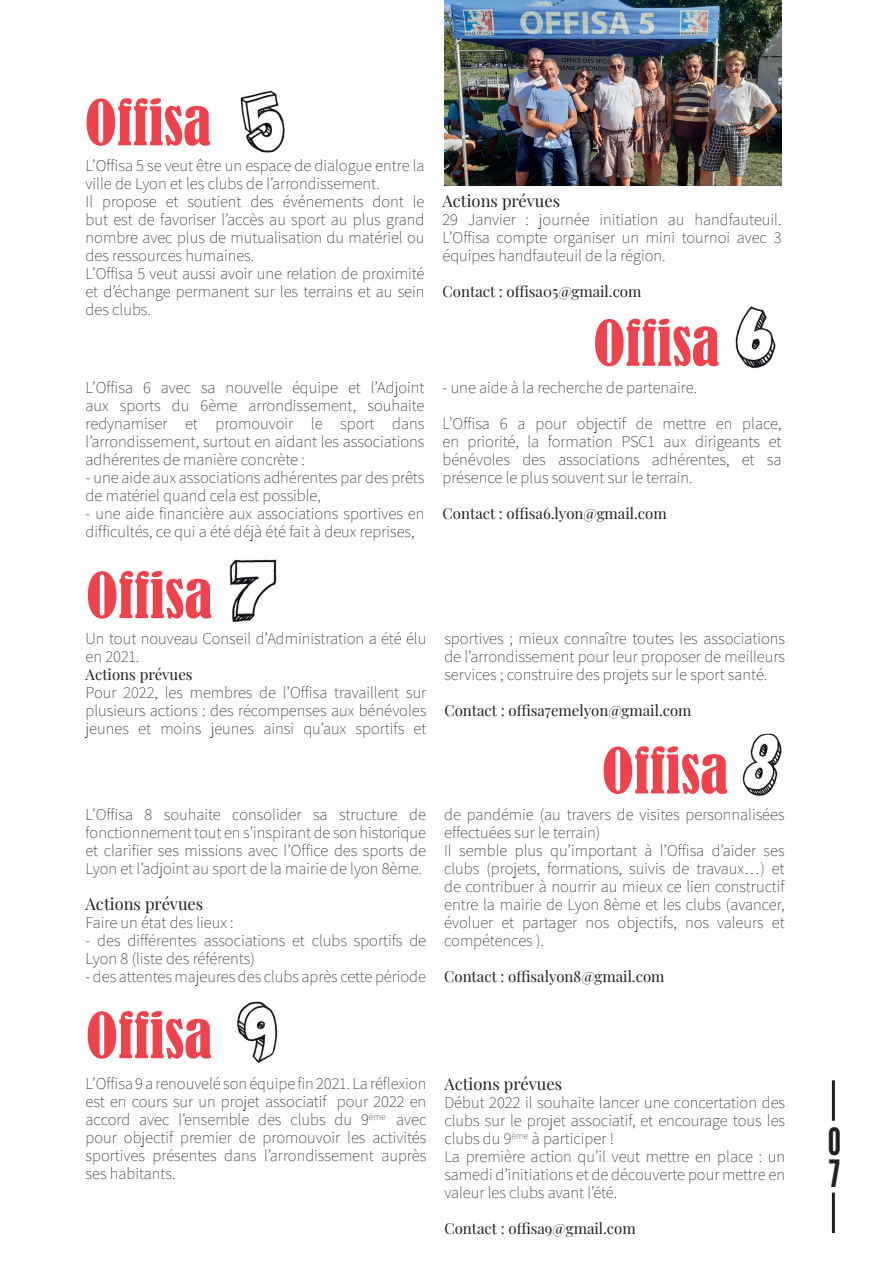
<style>
.page{position:relative;width:893px;height:1263px;background:#fff}
.page>*{position:absolute;margin:0;border:0;box-sizing:border-box;transform-origin:0 0}
.t1{font:condensed 58.5px "Bernard";color:#ee434d}
.t2{font:37.5px/31.8px "League Gothic";color:#231f20}
.t3{font:200 16.5px/18px "Assistant";color:#231f20}
.t4{font:16.5px "Playfair Display";color:#231f20}
.t5{font:15px "Playfair Display";color:#231f20}
</style>
<div class="page">
<hr style="left:832px;top:1192px;width:3px;height:41px;background:#231f20">
<hr style="left:832px;top:1080px;width:3px;height:41px;background:#231f20">
<img style="left:735px;top:306px;width:41px;height:63px">
<img style="left:742px;top:733px;width:40px;height:63px">
<img style="left:229px;top:559px;width:48px;height:64px">
<img style="left:237px;top:1001px;width:41px;height:62px">
<img style="left:240px;top:90px;width:45px;height:63px">
<img style="left:444px;top:0;width:337px;height:186px">
<h1 class="t1" style="left:85px;top:89px;width:128px">OFFISA</h1>
<p class="t3" style="left:86px;top:156px;width:340px">L’Offisa 5 se veut être un espace de dialogue entre la ville de Lyon et les clubs de l’arrondissement.<br>Il propose et soutient des événements dont le but est de favoriser l’accès au sport au plus grand nombre avec plus de mutualisation du matériel ou des ressources humaines.<br>L’Offisa 5 veut aussi avoir une relation de proximité et d’échange permanent sur les terrains et au sein des clubs.</p>
<p class="t3" style="left:86px;top:377px;width:340px;text-align:justify">L’Offisa 6 avec sa nouvelle équipe et l’Adjoint aux sports du 6ème arrondissement, souhaite redynamiser et promouvoir le sport dans l’arrondissement, surtout en aidant les associations adhérentes de manière concrète :</p>
<p class="t3" style="left:86px;top:467px;width:340px">- une aide aux associations adhérentes par des prêts de matériel quand cela est possible,</p>
<p class="t3" style="left:86px;top:503px;width:340px">- une aide financière aux associations sportives en difficultés, ce qui a été déjà été fait à deux reprises,</p>
<h1 class="t1" style="left:86px;top:562px;width:128px">OFFISA</h1>
<p class="t3" style="left:86px;top:628px;width:342px">Un tout nouveau Conseil d’Administration a été élu en 2021.</p>
<p class="t5" style="left:86px;top:662px;width:109px">Actions prévues</p>
<p class="t3" style="left:86px;top:682px;width:342px;text-align:justify">Pour 2022, les membres de l’Offisa travaillent sur plusieurs actions : des récompenses aux bénévoles jeunes et moins jeunes ainsi qu’aux sportifs et</p>
<p class="t3" style="left:86px;top:804px;width:342px;text-align:justify">L’Offisa 8 souhaite consolider sa structure de fonctionnement tout en s’inspirant de son historique et clarifier ses missions avec l’Office des sports de Lyon et l’adjoint au sport de la mairie de lyon 8ème.</p>
<p class="t4" style="left:86px;top:891px;width:119px">Actions prévues</p>
<p class="t3" style="left:86px;top:912px;width:150px">Faire un état des lieux :</p>
<p class="t3" style="left:86px;top:930px;width:342px">- des différentes associations et clubs sportifs de<br>Lyon 8 (liste des référents)</p>
<p class="t3" style="left:86px;top:966px;width:342px">- des attentes majeures des clubs après cette période</p>
<h1 class="t1" style="left:86px;top:1002px;width:128px">OFFISA</h1>
<p class="t4" style="left:442px;top:188px;width:119px">Actions prévues</p>
<p class="t3" style="left:442px;top:210px;width:340px;text-align:justify">29 Janvier : journée initiation au handfauteuil.<br>L’Offisa compte organiser un mini tournoi avec 3 équipes handfauteuil de la région.</p>
<p class="t5" style="left:442px;top:280px;width:200px">Contact : offisa05@gmail.com</p>
<h1 class="t1" style="left:593px;top:309px;width:128px">OFFISA</h1>
<p class="t3" style="left:442px;top:368px;width:340px;line-height:36px">- une aide à la recherche de partenaire.<br>L’Offisa 6 a pour objectif de mettre en place,</p>
<p class="t3" style="left:442px;top:431px;width:340px;text-align:justify">en priorité, la formation PSC1 aux dirigeants et bénévoles des associations adhérentes, et sa présence le plus souvent sur le terrain.</p>
<p class="t5" style="left:442px;top:501px;width:226px">Contact : offisa6.lyon@gmail.com</p>
<p class="t3" style="left:444px;top:628px;width:342px;text-align:justify">sportives ; mieux connaître toutes les associations de l’arrondissement pour leur proposer de meilleurs services ; construire des projets sur le sport santé.</p>
<p class="t5" style="left:444px;top:698px;width:249px">Contact : offisa7emelyon@gmail.com</p>
<h1 class="t1" style="left:602px;top:737px;width:128px">OFFISA</h1>
<p class="t3" style="left:444px;top:804px;width:342px">de pandémie (au travers de visites personnalisées effectuées sur le terrain)<br>Il semble plus qu’important à l’Offisa d’aider ses clubs (projets, formations, suivis de travaux…) et de contribuer à nourrir au mieux ce lien constructif entre la mairie de Lyon 8ème et les clubs (avancer, évoluer et partager nos objectifs, nos valeurs et compétences ).</p>
<p class="t5" style="left:444px;top:964px;width:222px">Contact : offisalyon8@gmail.com</p>
<p class="t3" style="left:86px;top:1074px;width:342px;text-align:justify">L’Offisa 9 a renouvelé son équipe fin 2021. La réflexion est en cours sur un projet associatif pour 2022 en accord avec l’ensemble des clubs du 9<sup>ème</sup> avec pour objectif premier de promouvoir les activités sportives présentes dans l’arrondissement auprès ses habitants.</p>
<p class="t4" style="left:444px;top:1071px;width:119px">Actions prévues</p>
<p class="t3" style="left:444px;top:1093px;width:342px">Début 2022 il souhaite lancer une concertation des clubs sur le projet associatif, et encourage tous les clubs du 9<sup>ème</sup> à participer !<br>La première action qu’il veut mettre en place : un samedi d’initiations et de découverte pour mettre en valeur les clubs avant l’été.</p>
<p class="t5" style="left:444px;top:1217px;width:193px">Contact : offisa9@gmail.com</p>
<h2 class="t2" style="left:828px;top:1125px;width:15px">0<br>7</h2>
</div>
